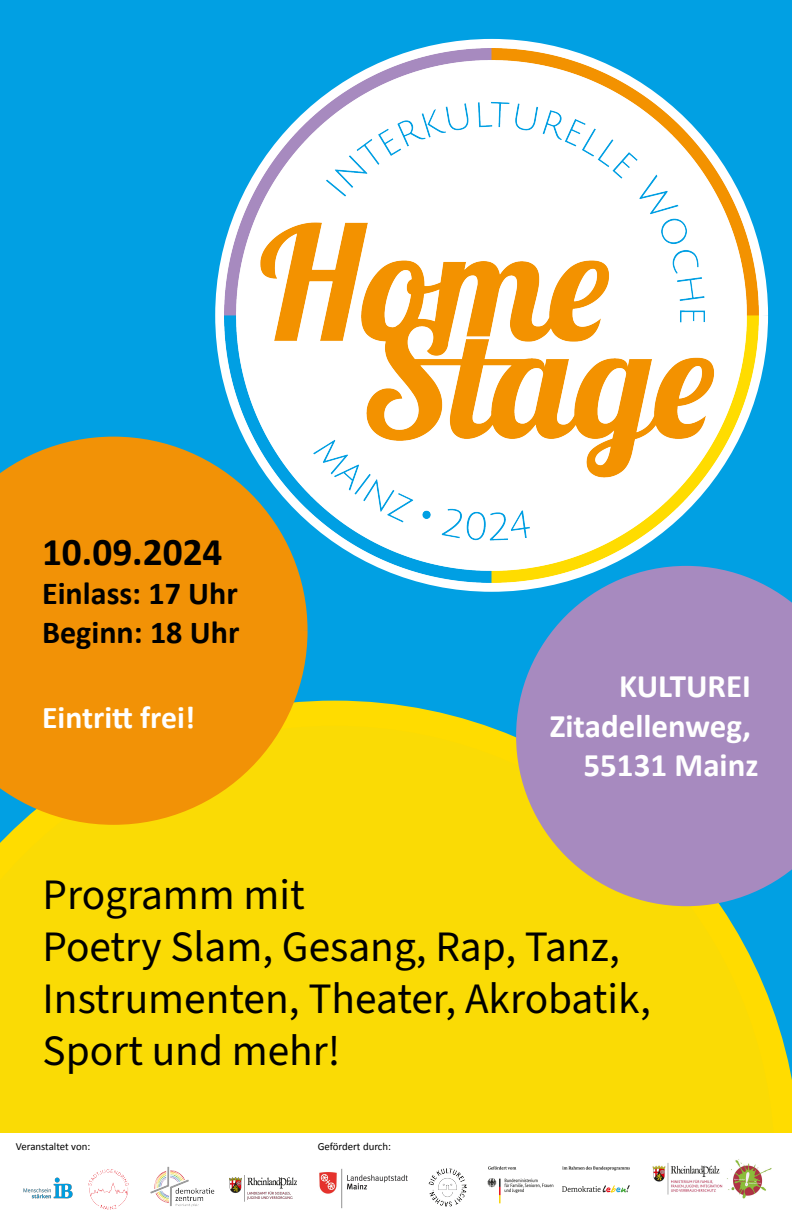
<style>
.page{position:relative;width:792px;height:1224px;background:#01a0e3}
.page>*{position:absolute;margin:0;border:0;box-sizing:border-box;transform-origin:0 0}
.t1{font:43.4px/52.1px "Source Sans 3";color:#000}
.t2{font:700 39.3px "Calibri";color:#000}
.t3{font:700 33px/39.6px "Calibri";color:#fff;text-align:right}
.t4{font:700 32.1px/38.6px "Calibri";color:#000}
.t5{font:700 31.7px "Calibri";color:#fff}
.t6{font:10.8px "Calibri";color:#000}
</style>
<div class="page">
<div style="left:0;top:701px;width:792px;height:432px;background:#fadb05"></div>
<svg style="left:0;top:437px;width:308px;height:388px"></svg>
<svg style="left:516px;top:582px;width:276px;height:324px"></svg>
<img style="left:225px;top:48px;width:534px;height:534px">
<div style="left:0;top:1133px;width:792px;height:91px;background:#fff"></div>
<img style="left:150px;top:1166px;width:65px;height:41px">
<img style="left:487px;top:1166px;width:143px;height:38px">
<img style="left:652px;top:1159px;width:119px;height:39px">
<img style="left:230px;top:1176px;width:67px;height:26px">
<img style="left:23px;top:1177px;width:50px;height:22px">
<img style="left:428px;top:1168px;width:39px;height:39px">
<img style="left:89px;top:1169px;width:39px;height:40px">
<img style="left:319px;top:1169px;width:89px;height:40px">
<p class="t2" style="left:42px;top:525px;width:182px">10.09.2024</p>
<p class="t4" style="left:42px;top:573px;width:199px">Einlass: 17 Uhr<br>Beginn: 18 Uhr</p>
<p class="t5" style="left:42px;top:695px;width:155px">Eintritt frei!</p>
<p class="t3" style="left:550px;top:665px;width:210px">KULTUREI<br>Zitadellenweg,<br>55131 Mainz</p>
<p class="t1" style="left:43px;top:868px;width:610px">Programm mit<br>Poetry Slam, Gesang, Rap, Tanz,<br>Instrumenten, Theater, Akrobatik,<br>Sport und mehr!</p>
<p class="t6" style="left:16px;top:1139px;width:76px">Veranstaltet von:</p>
<p class="t6" style="left:318px;top:1139px;width:75px">Gefördert durch:</p>
</div>
